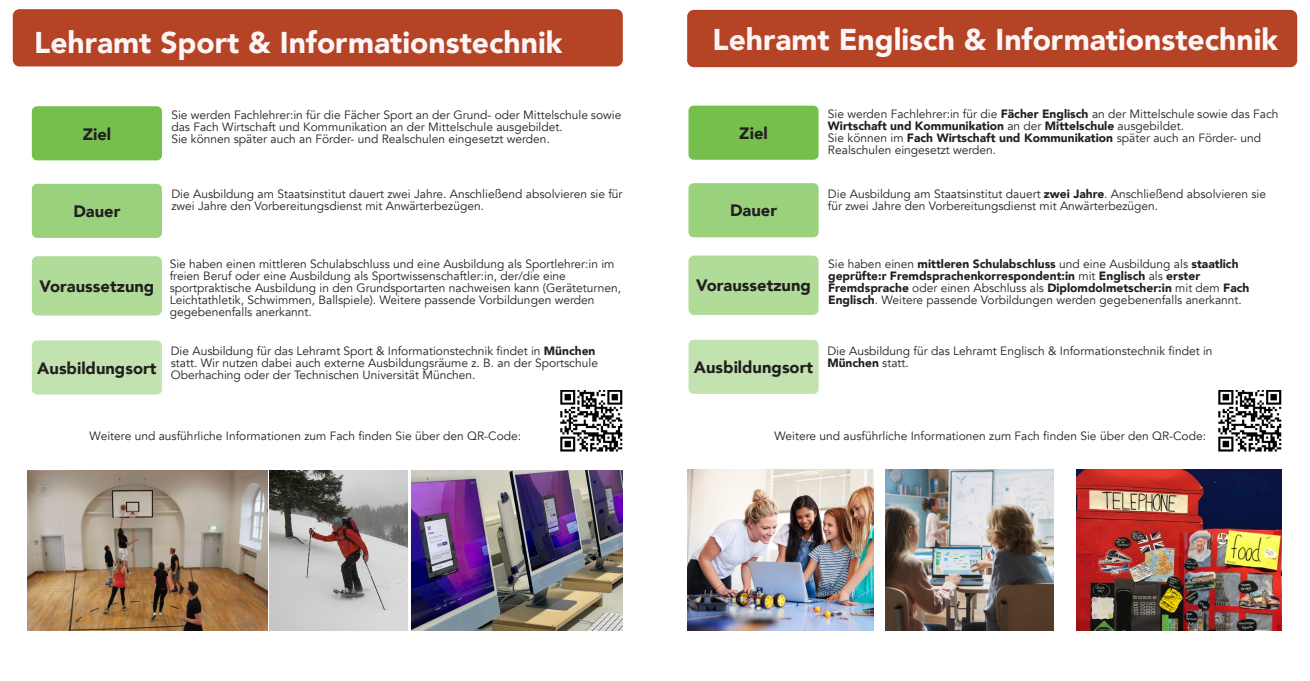
<style>
.page{position:relative;width:1310px;height:681px;background:#fff}
.page>*{position:absolute;margin:0;border:0;box-sizing:border-box;transform-origin:0 0}
.t1{font:900 30px "Avenir";color:#fef6f6}
.t2{font:900 16.5px "Avenir";color:#231f20}
.t3{font:12px/12px "Avenir";color:#231f20}
.t4{font:900 12px/12px "Avenir";color:#231f20}
.s1{font-weight:900}
.s2{font-weight:400}
</style>
<div class="page">
<div style="left:13px;top:9px;width:610px;height:57px;background:#b54325;border-radius:7px"></div>
<div style="left:687px;top:10px;width:610px;height:57px;background:#b54325;border-radius:7px"></div>
<div style="left:32px;top:106px;width:130px;height:54px;background:#75c04c;border-radius:5px"></div>
<div style="left:32px;top:184px;width:130px;height:54px;background:#9ad17c;border-radius:5px"></div>
<div style="left:32px;top:256px;width:130px;height:59px;background:#b0db99;border-radius:6px"></div>
<div style="left:32px;top:340px;width:130px;height:54px;background:#c2e3b0;border-radius:5px"></div>
<div style="left:688px;top:106px;width:130px;height:54px;background:#75c04c;border-radius:5px"></div>
<div style="left:688px;top:183px;width:130px;height:54px;background:#9ad17c;border-radius:5px"></div>
<div style="left:688px;top:255px;width:130px;height:60px;background:#b0db99;border-radius:6px"></div>
<div style="left:688px;top:339px;width:130px;height:55px;background:#c2e3b0;border-radius:5px"></div>
<img style="left:27px;top:470px;width:240px;height:160px">
<img style="left:269px;top:470px;width:139px;height:160px">
<img style="left:411px;top:470px;width:211px;height:160px">
<img style="left:687px;top:469px;width:186px;height:161px">
<img style="left:885px;top:469px;width:168px;height:161px">
<img style="left:1077px;top:469px;width:204px;height:161px">
<img style="left:560px;top:390px;width:62px;height:61px">
<img style="left:1218px;top:390px;width:63px;height:61px">
<h1 class="t1" style="left:34px;top:23px;width:530px">Lehramt Sport &amp; Informationstechnik</h1>
<h1 class="t1" style="left:712px;top:20px;width:567px">Lehramt Englisch &amp; Informationstechnik</h1>
<h2 class="t2" style="left:83px;top:123px;width:30px">Ziel</h2>
<h2 class="t2" style="left:73px;top:200px;width:49px">Dauer</h2>
<p class="t3" style="left:171px;top:109px;width:451px">Sie werden Fachlehrer:in für die Fächer Sport an der Grund- oder Mittelschule sowie das Fach Wirtschaft und Kommunikation an der Mittelschule ausgebildet.<br>Sie können später auch an Förder- und Realschulen eingesetzt werden.</p>
<p class="t3" style="left:171px;top:188px;width:453px">Die Ausbildung am Staatsinstitut dauert zwei Jahre. Anschließend absolvieren sie für zwei Jahre den Vorbereitungsdienst mit Anwärterbezügen.</p>
<h2 class="t2" style="left:739px;top:122px;width:30px">Ziel</h2>
<h2 class="t2" style="left:730px;top:200px;width:49px">Dauer</h2>
<p class="t3" style="left:828px;top:108px;width:452px">Sie werden Fachlehrer:in für die <span class="s1">Fächer Englisch</span> an der Mittelschule sowie das Fach <span class="s1">Wirtschaft und Kommunikation</span> an der <span class="s1">Mittelschule</span> ausgebildet.<br>Sie können im <span class="s1">Fach Wirtschaft und Kommunikation</span> später auch an Förder- und Realschulen eingesetzt werden.</p>
<p class="t3" style="left:828px;top:188px;width:439px">Die Ausbildung am Staatsinstitut dauert <span class="s1">zwei Jahre</span>. Anschließend absolvieren sie für zwei Jahre den Vorbereitungsdienst mit Anwärterbezügen.</p>
<h2 class="t2" style="left:39px;top:275px;width:116px">Voraussetzung</h2>
<h2 class="t2" style="left:37px;top:357px;width:121px">Ausbildungsort</h2>
<p class="t3" style="left:170px;top:258px;width:453px">Sie haben einen mittleren Schulabschluss und eine Ausbildung als Sportlehrer:in im freien Beruf oder eine Ausbildung als Sportwissenschaftler:in, der/die eine sportpraktische Ausbildung in den Grundsportarten nachweisen kann (Geräteturnen, Leichtathletik, Schwimmen, Ballspiele). Weitere passende Vorbildungen werden gegebenenfalls anerkannt.</p>
<p class="t4" style="left:828px;top:258px;width:423px"><span class="s2">Sie haben einen</span> mittleren Schulabschluss <span class="s2">und eine Ausbildung als</span> staatlich geprüfte:r Fremdsprachenkorrespondent:in <span class="s2">mit</span> Englisch <span class="s2">als</span> erster Fremdsprache <span class="s2">oder einen Abschluss als</span> Diplomdolmetscher:in <span class="s2">mit dem</span> Fach Englisch<span class="s2">. Weitere passende Vorbildungen werden gegebenenfalls anerkannt.</span></p>
<p class="t3" style="left:171px;top:345px;width:429px">Die Ausbildung für das Lehramt Sport &amp; Informationstechnik findet in <span class="s1">München </span>statt. Wir nutzen dabei auch externe Ausbildungsräume z. B. an der Sportschule<br>Oberhaching oder der Technischen Universität München.</p>
<h2 class="t2" style="left:696px;top:275px;width:116px">Voraussetzung</h2>
<p class="t3" style="left:827px;top:344px;width:387px">Die Ausbildung für das Lehramt Englisch &amp; Informationstechnik findet in<br><span class="s1">München</span> statt.</p>
<h2 class="t2" style="left:694px;top:356px;width:121px">Ausbildungsort</h2>
<p class="t3" style="left:90px;top:430px;width:433px">Weitere und ausführliche Informationen zum Fach finden Sie über den QR-Code:</p>
<p class="t3" style="left:774px;top:430px;width:433px">Weitere und ausführliche Informationen zum Fach finden Sie über den QR-Code:</p>
</div>
